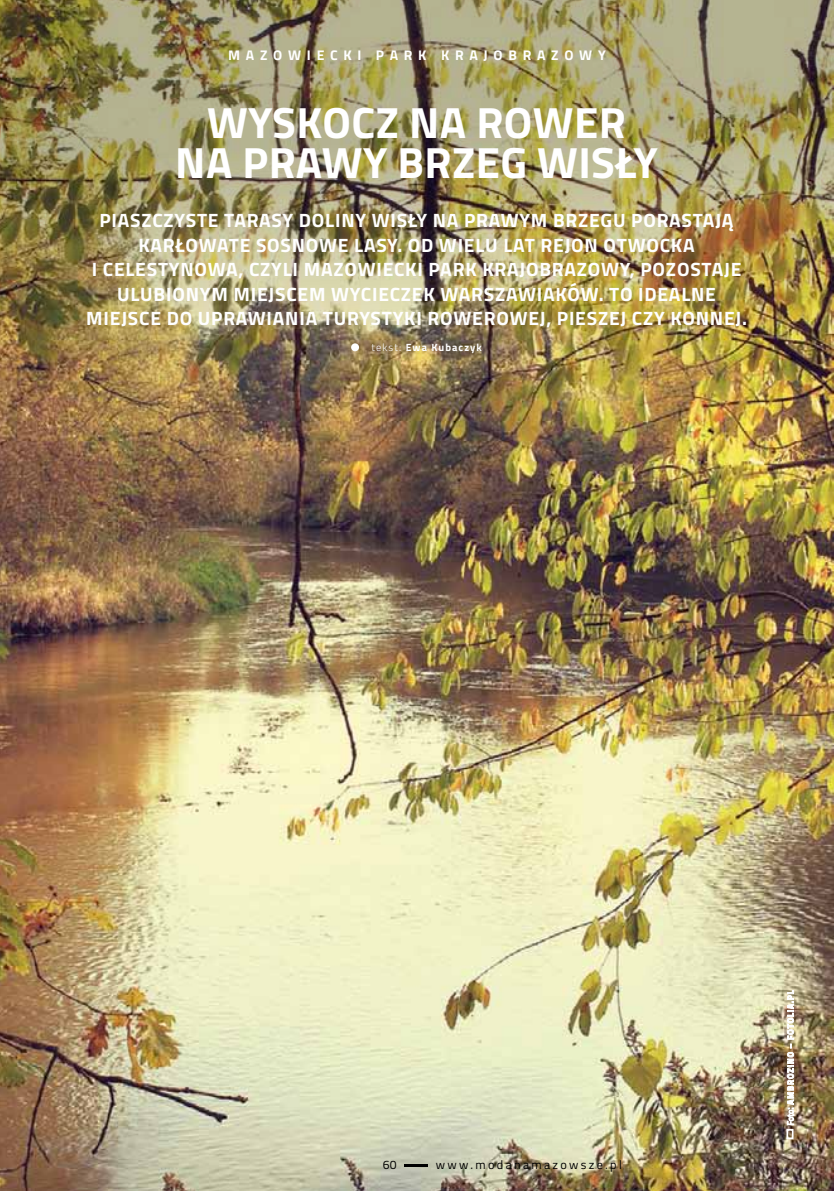
<style>
.page{position:relative;width:834px;height:1191px;background:#fff}
.page>*{position:absolute;margin:0;border:0;box-sizing:border-box;transform-origin:0 0}
.t1{font:700 43.75px "Titillium";letter-spacing:.01em;color:#fff}
.t2{font:700 19.25px "Titillium";letter-spacing:.04em;color:#fff}
.t3{font:700 14px "Titillium";letter-spacing:.41em;color:#fff}
.t4{font:12.25px "Titillium";letter-spacing:.19em;color:#000}
.t5{font:700 10.5px "Titillium";color:#fff}
.s1{font-weight:300}
</style>
<div class="page">
<img style="left:0;top:512px;width:833px;height:679px">
<img style="left:0;top:0;width:833px;height:512px">
<div style="left:351px;top:343px;width:8px;height:8px;background:#fff;border-radius:50%"></div>
<hr style="left:404px;top:1164px;width:24px;height:2px;background:#000">
<div style="left:786px;top:1128px;width:7px;height:11px;border:2px solid #fff"></div>
<svg style="left:786px;top:989px;width:8px;height:136px"></svg>
<p class="t3" style="left:228px;top:45px;width:59px">MAZOWI</p>
<p class="t3" style="left:316px;top:45px;width:72px">ECKI PAR</p>
<p class="t3" style="left:418px;top:45px;width:36px">K KRA</p>
<p class="t3" style="left:483px;top:45px;width:51px">JO BRA</p>
<p class="t3" style="left:551px;top:45px;width:28px">Z OW</p>
<p class="t3" style="left:598px;top:45px;width:9px">Y</p>
<h1 class="t1" style="left:207px;top:89px;width:302px">WYSKOCZ NA ROW</h1>
<h1 class="t1" style="left:574px;top:89px;width:42px">ER</h1>
<h1 class="t1" style="left:175px;top:129px;width:125px">NA PRAW</h1>
<h1 class="t1" style="left:363px;top:129px;width:296px">Y BRZEG WISŁY</h1>
<p class="t2" style="left:99px;top:205px;width:11px">PIAS</p>
<p class="t2" style="left:141px;top:205px;width:96px">ZCZYSTE TARAS</p>
<p class="t2" style="left:282px;top:205px;width:209px">Y DOLINY WISŁY NA PRAW</p>
<p class="t2" style="left:519px;top:205px;width:137px">YM BRZEGU PORASTA</p>
<p class="t2" style="left:715px;top:205px;width:20px">JĄ</p>
<p class="t2" style="left:138px;top:230px;width:62px">KARŁOWAT</p>
<p class="t2" style="left:240px;top:230px;width:29px">E SOS</p>
<p class="t2" style="left:292px;top:230px;width:340px">NOWE LASY. OD WI ELU LAT REJON OTWO</p>
<p class="t2" style="left:659px;top:230px;width:35px">CKA</p>
<p class="t2" style="left:92px;top:254px;width:118px">ICELESTYNOWA</p>
<p class="t2" style="left:238px;top:254px;width:119px">, CZYLI MAZOWI</p>
<p class="t2" style="left:382px;top:254px;width:59px">ECKI PAR</p>
<p class="t2" style="left:465px;top:254px;width:30px">K KRA</p>
<p class="t2" style="left:519px;top:254px;width:170px">JOBRAZOWY, POZOSTA</p>
<p class="t2" style="left:724px;top:254px;width:19px">JE</p>
<p class="t2" style="left:117px;top:279px;width:338px">ULUBIONYM MI EJSCEM WYCIECZEK WARS</p>
<p class="t2" style="left:495px;top:279px;width:24px">ZAWIA</p>
<p class="t2" style="left:555px;top:279px;width:162px">KÓW. TO ID EALNE</p>
<p class="t2" style="left:86px;top:303px;width:150px">MI EJSCE DO UPRAWIA</p>
<p class="t2" style="left:285px;top:303px;width:51px">NIA TUR</p>
<p class="t2" style="left:359px;top:303px;width:84px">YSTYKI ROW</p>
<p class="t2" style="left:472px;top:303px;width:27px">EROW</p>
<p class="t2" style="left:528px;top:303px;width:220px">EJ, PIESZEJ CZY KONNEJ.</p>
<p class="t5" style="left:371px;top:339px;width:112px"><span class="s1">tekst:</span> EWA KUBACZYK</p>
<p class="t4" style="left:383px;top:1155px;width:15px">60</p>
<p class="t4" style="left:436px;top:1155px;width:187px">www.modanamazowsze.pl</p>
</div>
